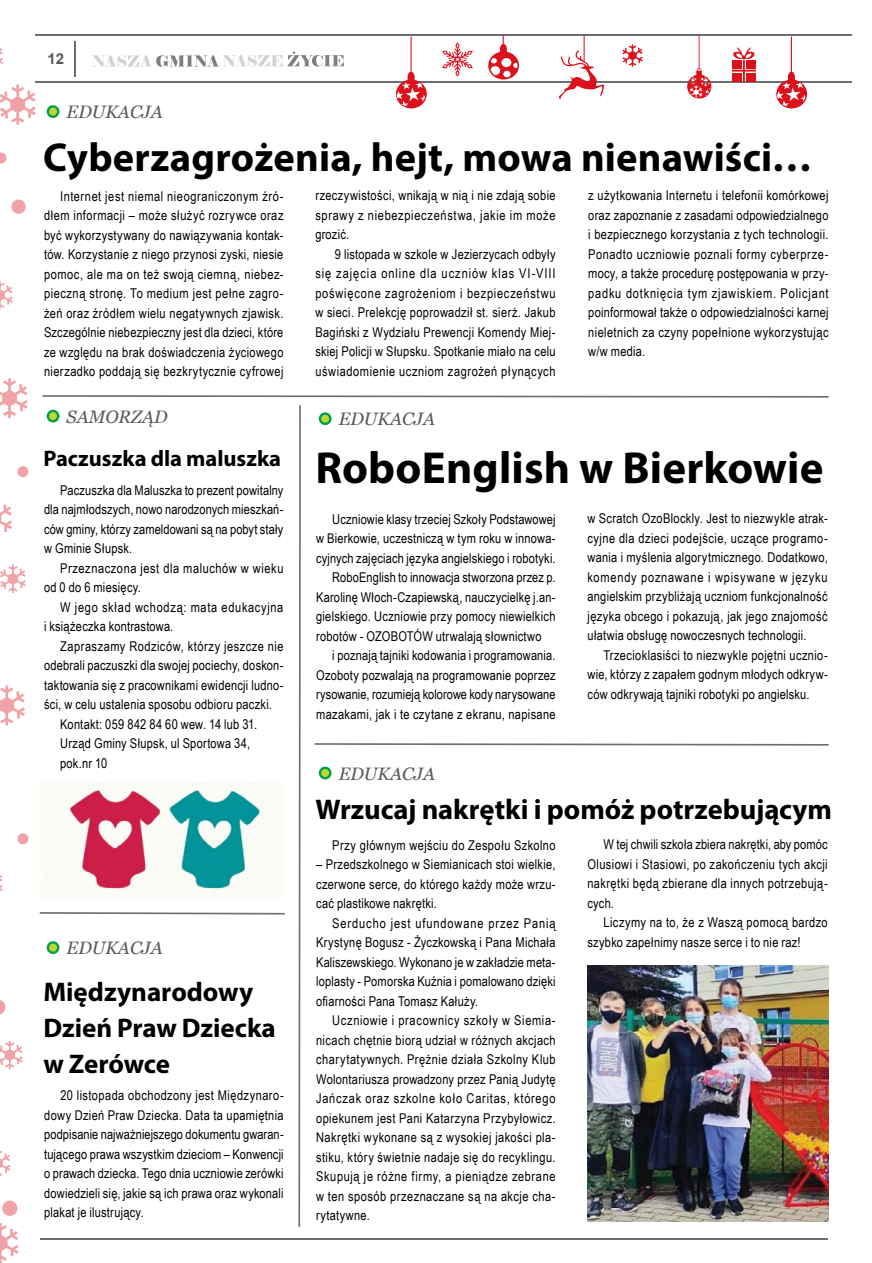
<style>
.page{position:relative;width:872px;height:1263px;background:#fff}
.page>*{position:absolute;margin:0;border:0;box-sizing:border-box;transform-origin:0 0}
.t1{font:700 45px "Myriad Pro";letter-spacing:.005em;color:#000}
.t2{font:700 40.5px "Myriad Pro";letter-spacing:.005em;color:#000}
.t3{font:700 28.5px "Myriad Pro";color:#000}
.t4{font:700 27px/36px "Myriad Pro";letter-spacing:-.005em;color:#000}
.t5{font:700 22.5px "Myriad Pro";color:#000}
.t6{font:italic 18px "Georgia";color:#58595b}
.t7{font:700 15px "Arial";color:#58595b}
.t8{font:13.5px/19.5px "Arial Narrow";letter-spacing:.02em;color:#000;text-align:justify}
.t9{font:13.5px/19.5px "Arial Narrow";letter-spacing:.045em;color:#000}
.t10{font:13.5px/19.5px "Arial Narrow";letter-spacing:.04em;color:#000}
.t11{font:13.5px "Arial Narrow";color:#000}
</style>
<div class="page">
<svg style="left:92px;top:51px;width:252px;height:16px"></svg>
<hr style="left:75px;top:41px;width:1px;height:35px;background:#6d6e71">
<hr style="left:35px;top:34px;width:816px;height:2px;background:#6d6e71">
<hr style="left:35px;top:81px;width:816px;height:2px;background:#6d6e71">
<svg style="left:396px;top:37px;width:31px;height:71px"></svg>
<svg style="left:776px;top:37px;width:31px;height:71px"></svg>
<svg style="left:442px;top:42px;width:31px;height:35px"></svg>
<svg style="left:488px;top:35px;width:31px;height:45px"></svg>
<svg style="left:559px;top:35px;width:45px;height:64px"></svg>
<svg style="left:622px;top:44px;width:20px;height:23px"></svg>
<svg style="left:687px;top:34px;width:24px;height:65px"></svg>
<svg style="left:732px;top:47px;width:24px;height:34px"></svg>
<svg style="left:0;top:48px;width:3px;height:16px"></svg>
<svg style="left:0;top:281px;width:13px;height:28px"></svg>
<svg style="left:0;top:378px;width:28px;height:40px"></svg>
<svg style="left:0;top:502px;width:12px;height:33px"></svg>
<svg style="left:0;top:685px;width:25px;height:40px"></svg>
<svg style="left:0;top:85px;width:36px;height:40px"></svg>
<svg style="left:0;top:1223px;width:18px;height:40px"></svg>
<svg style="left:0;top:875px;width:3px;height:16px"></svg>
<svg style="left:0;top:1150px;width:11px;height:26px"></svg>
<svg style="left:0;top:1041px;width:23px;height:28px"></svg>
<svg style="left:0;top:565px;width:26px;height:28px"></svg>
<svg style="left:0;top:1000px;width:5px;height:15px"></svg>
<svg style="left:2px;top:1200px;width:15px;height:16px"></svg>
<div style="left:17px;top:833px;width:11px;height:11px;background:#f1a2a6;border-radius:50%"></div>
<div style="left:17px;top:466px;width:11px;height:11px;background:#f1a2a6;border-radius:50%"></div>
<svg style="left:0;top:152px;width:7px;height:11px"></svg>
<svg style="left:11px;top:199px;width:15px;height:15px"></svg>
<hr style="left:40px;top:1238px;width:787px;height:2px;background:#6d6e71">
<svg style="left:47px;top:105px;width:12px;height:13px"></svg>
<svg style="left:319px;top:412px;width:12px;height:13px"></svg>
<svg style="left:316px;top:765px;width:18px;height:18px"></svg>
<svg style="left:319px;top:767px;width:12px;height:12px"></svg>
<svg style="left:44px;top:408px;width:18px;height:18px"></svg>
<svg style="left:47px;top:410px;width:12px;height:12px"></svg>
<svg style="left:47px;top:941px;width:12px;height:13px"></svg>
<img style="left:63px;top:783px;width:205px;height:114px">
<img style="left:587px;top:965px;width:241px;height:256px">
<svg style="left:42px;top:395px;width:786px;height:3px"></svg>
<svg style="left:314px;top:743px;width:514px;height:3px"></svg>
<svg style="left:40px;top:912px;width:245px;height:2px"></svg>
<svg style="left:298px;top:405px;width:3px;height:822px"></svg>
<p class="t7" style="left:48px;top:49px;width:18px">12</p>
<h3 class="t6" style="left:67px;top:99px;width:98px">EDUKACJA</h3>
<h2 class="t2" style="left:43px;top:131px;width:770px">Cyberzagrożenia, hejt, mowa nienawiści…</h2>
<p class="t8" style="left:44px;top:186px;width:241px;text-indent:16px">Internet jest niemal nieograniczonym źró&shy;dłem informacji – może służyć rozrywce oraz być wykorzystywany do nawiązywania kontak&shy;tów. Korzystanie z niego przynosi zyski, niesie pomoc, ale ma on też swoją ciemną, niebez&shy;pieczną stronę. To medium jest pełne zagro&shy;żeń oraz źródłem wielu negatywnych zjawisk.<br>Szczególnie niebezpieczny jest dla dzieci, które ze względu na brak doświadczenia życiowego nierzadko poddają się bezkrytycznie cyfrowej</p>
<h3 class="t6" style="left:67px;top:403px;width:103px">SAMORZĄD</h3>
<h3 class="t5" style="left:43px;top:444px;width:239px">Paczuszka dla maluszka</h3>
<p class="t8" style="left:44px;top:480px;width:241px;text-indent:16px">Paczuszka dla Maluszka to prezent powitalny dla najmłodszych, nowo narodzonych mieszkań&shy;ców gminy, którzy zameldowani są na pobyt stały w Gminie Słupsk.</p>
<p class="t10" style="left:44px;top:558px;width:241px;text-indent:16px">Przeznaczona jest dla maluchów w wieku od 0 do 6 miesięcy.</p>
<p class="t9" style="left:44px;top:597px;width:241px;text-indent:16px">W jego skład wchodzą: mata edukacyjna i książeczka kontrastowa.</p>
<p class="t8" style="left:60px;top:636px;width:225px">Zapraszamy Rodziców, którzy jeszcze nie</p>
<p class="t8" style="left:44px;top:655px;width:241px">odebrali paczuszki dla swojej pociechy, doskon-</p>
<p class="t8" style="left:44px;top:675px;width:241px">taktowania się z pracownikami ewidencji ludno-</p>
<p class="t8" style="left:44px;top:694px;width:229px">ści, w celu ustalenia sposobu odbioru paczki.</p>
<p class="t8" style="left:60px;top:714px;width:199px">Kontakt: 059 842 84 60 wew. 14 lub 31.</p>
<p class="t8" style="left:60px;top:733px;width:191px">Urząd Gminy Słupsk, ul Sportowa 34,</p>
<p class="t8" style="left:60px;top:753px;width:49px">pok.nr 10</p>
<h3 class="t6" style="left:67px;top:935px;width:98px">EDUKACJA</h3>
<h3 class="t4" style="left:43px;top:973px;width:234px">Międzynarodowy<br>Dzień Praw Dziecka w Zerówce</h3>
<p class="t8" style="left:44px;top:1085px;width:241px;text-indent:16px">20 listopada obchodzony jest Międzynaro&shy;dowy Dzień Praw Dziecka. Data ta upamiętnia podpisanie najważniejszego dokumentu gwaran&shy;tującego prawa wszystkim dzieciom – Konwencji o prawach dziecka. Tego dnia uczniowie zerówki dowiedzieli się, jakie są ich prawa oraz wykonali plakat je ilustrujący.</p>
<p class="t8" style="left:315px;top:185px;width:242px">rzeczywistości, wnikają w nią i nie zdają sobie sprawy z niebezpieczeństwa, jakie im może grozić.</p>
<p class="t8" style="left:315px;top:244px;width:242px;text-indent:19px">9 listopada w szkole w Jezierzycach odbyły się zajęcia online dla uczniów klas VI-VIII poświęcone zagrożeniom i bezpieczeństwu w sieci. Prelekcję poprowadził st. sierż. Jakub Bagiński z Wydziału Prewencji Komendy Miej&shy;skiej Policji w Słupsku. Spotkanie miało na celu uświadomienie uczniom zagrożeń płynących</p>
<h3 class="t6" style="left:339px;top:406px;width:98px">EDUKACJA</h3>
<p class="t8" style="left:588px;top:185px;width:242px">z użytkowania Internetu i telefonii komórkowej oraz zapoznanie z zasadami odpowiedzialnego i bezpiecznego korzystania z tych technologii.<br>Ponadto uczniowie poznali formy cyberprze&shy;mocy, a także procedurę postępowania w przy&shy;padku dotknięcia tym zjawiskiem. Policjant poinformował także o odpowiedzialności karnej nieletnich za czyny popełnione wykorzystując w/w media.</p>
<h1 class="t1" style="left:315px;top:439px;width:509px">RoboEnglish w Bierkowie</h1>
<p class="t8" style="left:332px;top:508px;width:225px">Uczniowie klasy trzeciej Szkoły Podstawowej</p>
<p class="t8" style="left:316px;top:528px;width:241px">w Bierkowie, uczestniczą w tym roku w innowa-</p>
<p class="t8" style="left:316px;top:547px;width:241px">cyjnych zajęciach języka angielskiego i robotyki.</p>
<p class="t8" style="left:332px;top:567px;width:225px">RoboEnglish to innowacja stworzona przez p.</p>
<p class="t8" style="left:316px;top:586px;width:241px">Karolinę Włoch-Czapiewską, nauczycielkę j.an-</p>
<p class="t8" style="left:316px;top:606px;width:241px">gielskiego. Uczniowie przy pomocy niewielkich</p>
<p class="t8" style="left:316px;top:625px;width:227px">robotów - OZOBOTÓW utrwalają słownictwo</p>
<p class="t8" style="left:332px;top:645px;width:225px">i poznają tajniki kodowania i programowania.</p>
<p class="t8" style="left:316px;top:664px;width:241px">Ozoboty pozwalają na programowanie poprzez</p>
<p class="t11" style="left:316px;top:684px;width:241px">rysowanie, rozumieją kolorowe kody narysowane</p>
<p class="t8" style="left:316px;top:703px;width:241px">mazakami, jak i te czytane z ekranu, napisane</p>
<h3 class="t6" style="left:339px;top:760px;width:98px">EDUKACJA</h3>
<p class="t8" style="left:587px;top:508px;width:242px">w Scratch OzoBlockly. Jest to niezwykle atrak&shy;cyjne dla dzieci podejście, uczące programo&shy;wania i myślenia algorytmicznego. Dodatkowo, komendy poznawane i wpisywane w języku angielskim przybliżają uczniom funkcjonalność języka obcego i pokazują, jak jego znajomość ułatwia obsługę nowoczesnych technologii.</p>
<p class="t8" style="left:587px;top:645px;width:242px;text-indent:16px">Trzecioklasiści to niezwykle pojętni ucznio&shy;wie, którzy z zapałem godnym młodych odkryw&shy;ców odkrywają tajniki robotyki po angielsku.</p>
<h3 class="t3" style="left:315px;top:791px;width:518px">Wrzucaj nakrętki i pomóż potrzebującym</h3>
<p class="t8" style="left:332px;top:835px;width:225px">Przy głównym wejściu do Zespołu Szkolno</p>
<p class="t8" style="left:316px;top:854px;width:241px">– Przedszkolnego w Siemianicach stoi wielkie, czerwone serce, do którego każdy może wrzu&shy;cać plastikowe nakrętki.</p>
<p class="t8" style="left:316px;top:913px;width:241px;text-indent:16px">Serducho jest ufundowane przez Panią Krystynę Bogusz - Życzkowską i Pana Michała Kaliszewskiego. Wykonano je w zakładzie meta&shy;loplasty - Pomorska Kuźnia i pomalowano dzięki ofiarności Pana Tomasz Kałuży.</p>
<p class="t8" style="left:316px;top:1010px;width:241px;text-indent:16px">Uczniowie i pracownicy szkoły w Siemia&shy;nicach chętnie biorą udział w różnych akcjach charytatywnych. Prężnie działa Szkolny Klub Wolontariusza prowadzony przez Panią Judytę Jańczak oraz szkolne koło Caritas, którego opiekunem jest Pani Katarzyna Przybyłowicz.<br>Nakrętki wykonane są z wysokiej jakości pla&shy;stiku, który świetnie nadaje się do recyklingu.<br>Skupują je różne firmy, a pieniądze zebrane w ten sposób przeznaczane są na akcje cha&shy;rytatywne.</p>
<p class="t8" style="left:587px;top:834px;width:242px;text-indent:16px">W tej chwili szkoła zbiera nakrętki, aby pomóc Olusiowi i Stasiowi, po zakończeniu tych akcji nakrętki będą zbierane dla innych potrzebują&shy;cych.</p>
<p class="t8" style="left:587px;top:912px;width:242px;text-indent:16px">Liczymy na to, że z Waszą pomocą bardzo szybko zapełnimy nasze serce i to nie raz!</p>
</div>
